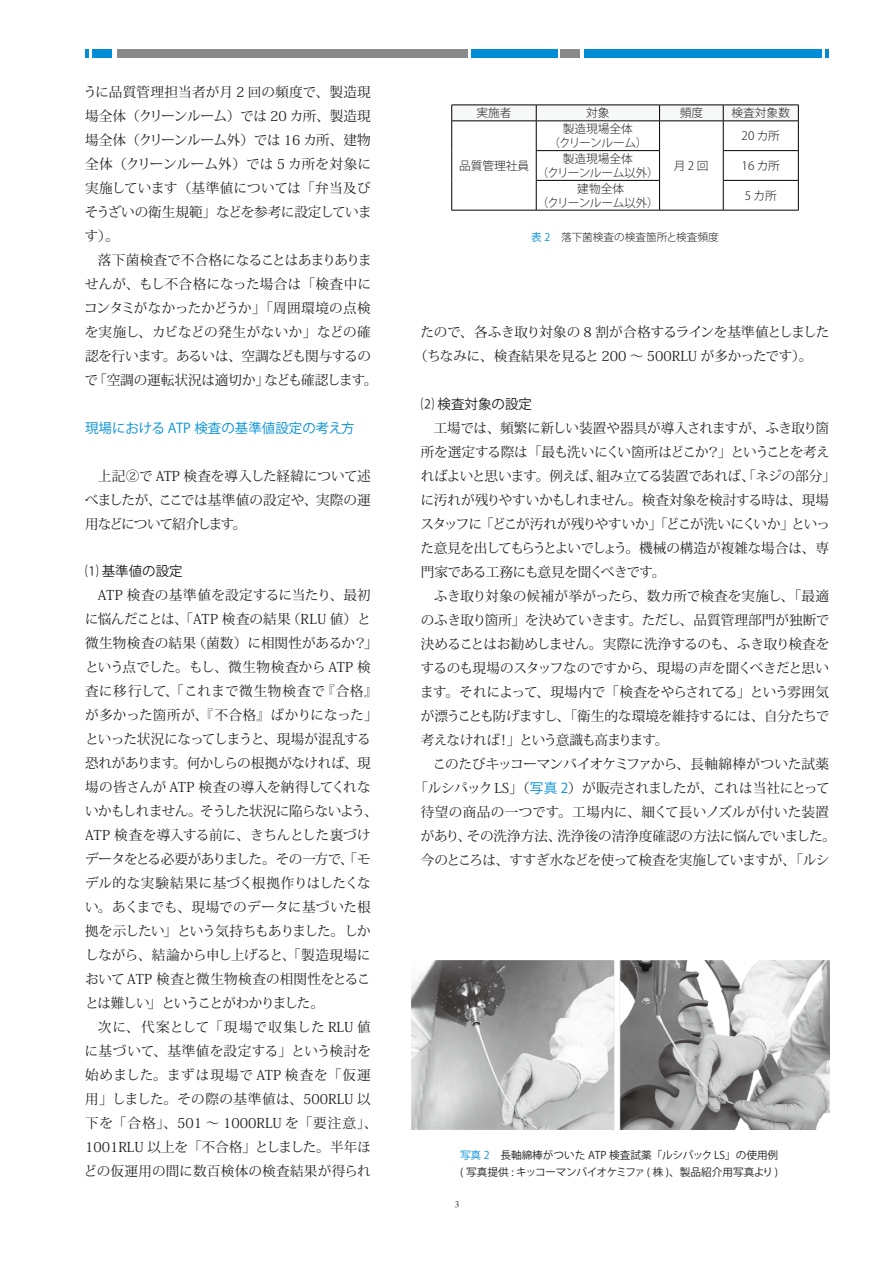
<style>
.page{position:relative;width:893px;height:1263px;background:#fff}
.page>*{position:absolute;margin:0;border:0;box-sizing:border-box;transform-origin:0 0}
.t1{font:13.65px/24px "Koz Min Pro";letter-spacing:-.015em;color:#1f1e1d;text-align:justify}
.t2{font:13.65px/24px "Koz Min Pro";letter-spacing:-.04em;color:#1f1e1d}
.t3{font:13.65px/24px "Koz Min Pro";letter-spacing:.01em;color:#1f1e1d;text-align:center}
.t4{font:13.65px "Koz Min Pro";letter-spacing:-.05em;color:#1f1e1d}
.t5{font:13.65px "Koz Min Pro";letter-spacing:.025em;color:#1f1e1d}
.t6{font:13.5px "Koz Go Pro";color:#0090d8}
.t7{font:13.5px "Koz Go Pro";color:#1f1e1d}
.t8{font:300 11.7px/13.8px "Koz Go Pro";color:#1f1e1d;text-align:center}
.t9{font:300 11.7px/13.8px "Koz Go Pro";letter-spacing:-.02em;color:#1f1e1d;text-align:center}
.t10{font:300 11.7px/13.8px "Koz Go Pro";letter-spacing:-.03em;color:#1f1e1d;text-align:center}
.t11{font:10.65px/17px "Koz Go Pro";color:#1f1e1d}
.t12{font:300 10.65px "Koz Go Pro";color:#1f1e1d}
.t13{font:9.6px "Arno Pro";color:#3e3a39}
.s1{font-weight:400;color:#0090d8}
.s2{font-family:"Koz Go Pro";color:#0090d8}
.s3{color:#0090d8}
</style>
<div class="page">
<div style="left:117px;top:49px;width:351px;height:8px;background:#898989"></div>
<div style="left:561px;top:49px;width:19px;height:8px;background:#898989"></div>
<div style="left:472px;top:49px;width:86px;height:8px;background:#008cd6"></div>
<div style="left:93px;top:49px;width:19px;height:8px;background:#008cd6"></div>
<div style="left:584px;top:49px;width:237px;height:8px;background:#008cd6"></div>
<svg style="left:85px;top:49px;width:4px;height:8px"></svg>
<svg style="left:825px;top:49px;width:4px;height:8px"></svg>
<img style="left:412px;top:960px;width:417px;height:169px">
<svg style="left:451px;top:105px;width:348px;height:105px"></svg>
<hr style="left:451px;top:210px;width:85px;height:1px;background:#000">
<hr style="left:536px;top:210px;width:124px;height:1px;background:#000">
<hr style="left:660px;top:210px;width:63px;height:1px;background:#000">
<hr style="left:723px;top:210px;width:76px;height:1px;background:#000">
<p class="t1" style="left:84px;top:80px;width:290px">うに品質管理担当者が月 2 回の頻度で、製造現場全体（クリーンルーム）では 20 カ所、製造現場全体（クリーンルーム外）では 16 カ所、建物全体（クリーンルーム外）では 5 カ所を対象に実施しています（基準値については「弁当及びそうざいの衛生規範」などを参考に設定しています）。</p>
<p class="t1" style="left:84px;top:247px;width:295px;text-align:center">落下菌検査で不合格になることはあまりありま<br>せんが、もし不合格になった場合は「検査中にコンタミがなかったかどうか」「周囲環境の点検を実施し、カビなどの発生がないか」などの確認を行います。あるいは、空調なども関与するので「空調の運転状況は適切か」なども確認します。</p>
<p class="t6" style="left:85px;top:419px;width:271px">現場における ATP 検査の基準値設定の考え方</p>
<p class="t1" style="left:85px;top:463px;width:287px;text-indent:13px">上記②で ATP 検査を導入した経緯について述べましたが、ここでは基準値の設定や、実際の運用などについて紹介します。</p>
<p class="t7" style="left:85px;top:563px;width:99px">⑴ 基準値の設定</p>
<p class="t1" style="left:85px;top:583px;width:294px;text-align:left;text-indent:13px">ATP 検査の基準値を設定するに当たり、最初に悩んだことは、「ATP 検査の結果（RLU 値）と微生物検査の結果（菌数）に相関性があるか？」という点でした。もし、微生物検査から ATP 検査に移行して、「これまで微生物検査で『合格』が多かった箇所が、『不合格』ばかりになった」といった状況になってしまうと、現場が混乱する恐れがあります。何かしらの根拠がなければ、現場の皆さんが ATP 検査の導入を納得してくれないかもしれません。そうした状況に陥らないよう、<br>ATP 検査を導入する前に、きちんとした裏づけデータをとる必要がありました。その一方で、「モデル的な実験結果に基づく根拠作りはしたくない。あくまでも、現場でのデータに基づいた根拠を示したい」という気持ちもありました。しかしながら、結論から申し上げると、「製造現場において ATP 検査と微生物検査の相関性をとることは難しい」ということがわかりました。</p>
<p class="t3" style="left:84px;top:1014px;width:295px">次に、代案として「現場で収集した RLU 値<br>に基づいて、基準値を設定する」という検討を始めました。まずは現場で ATP 検査を「仮運用」しました。その際の基準値は、500RLU 以下を「合格」、501 〜 1000RLU を「要注意」、<br>1001RLU 以上を「不合格」としました。半年ほどの仮運用の間に数百検体の検査結果が得られ</p>
<p class="t8" style="left:476px;top:106px;width:37px">実施者</p>
<p class="t8" style="left:586px;top:106px;width:25px">対象</p>
<p class="t8" style="left:680px;top:106px;width:25px">頻度</p>
<p class="t8" style="left:732px;top:106px;width:60px">検査対象数</p>
<p class="t8" style="left:548px;top:122px;width:101px">製造現場全体<br>（クリーンルーム）</p>
<p class="t8" style="left:742px;top:129px;width:40px">20 カ所</p>
<p class="t9" style="left:537px;top:152px;width:124px">製造現場全体<br>（クリーンルーム以外）</p>
<p class="t8" style="left:742px;top:159px;width:40px">16 カ所</p>
<p class="t10" style="left:537px;top:182px;width:124px">建物全体<br>（クリーンルーム以外）</p>
<p class="t8" style="left:745px;top:189px;width:33px">5 カ所</p>
<p class="t12" style="left:531px;top:230px;width:189px"><span class="s1">表 2</span> 落下菌検査の検査箇所と検査頻度</p>
<p class="t8" style="left:459px;top:159px;width:71px">品質管理社員</p>
<p class="t8" style="left:674px;top:159px;width:36px">月 2 回</p>
<p class="t1" style="left:414px;top:320px;width:417px;text-indent:6px">たので、各ふき取り対象の 8 割が合格するラインを基準値としました（ちなみに、検査結果を見ると 200 〜 500RLU が多かったです）。</p>
<p class="t7" style="left:421px;top:395px;width:113px">⑵ 検査対象の設定</p>
<p class="t2" style="left:420px;top:416px;width:417px;text-indent:13px">工場では、頻繁に新しい装置や器具が導入されますが、ふき取り箇所を選定する際は「最も洗いにくい箇所はどこか？」ということを考えればよいと思います。例えば、組み立てる装置であれば、「ネジの部分」に汚れが残りやすいかもしれません。検査対象を検討する時は、現場スタッフに「どこが汚れが残りやすいか」「どこが洗いにくいか」といった意見を出してもらうとよいでしょう。機械の構造が複雑な場合は、専門家である工務にも意見を聞くべきです。</p>
<p class="t1" style="left:420px;top:583px;width:411px;text-indent:14px">ふき取り対象の候補が挙がったら、数カ所で検査を実施し、「最適のふき取り箇所」を決めていきます。ただし、品質管理部門が独断で決めることはお勧めしません。実際に洗浄するのも、ふき取り検査をするのも現場のスタッフなのですから、現場の声を聞くべきだと思います。それによって、現場内で「検査をやらされてる」という雰囲気が漂うことも防げますし、「衛生的な環境を維持するには、自分たちで考えなければ！」という意識も高まります。</p>
<p class="t1" style="left:433px;top:751px;width:398px">このたびキッコーマンバイオケミファから、長軸綿棒がついた試薬</p>
<p class="t2" style="left:414px;top:775px;width:417px">「ルシパック LS」（<span class="s2">写真 2</span>）が販売されましたが、これは当社にとって</p>
<p class="t5" style="left:421px;top:802px;width:410px">待望の商品の一つです。工場内に、細くて長いノズルが付いた装置</p>
<p class="t1" style="left:421px;top:823px;width:416px">があり、その洗浄方法、洗浄後の清浄度確認の方法に悩んでいました。</p>
<p class="t4" style="left:421px;top:850px;width:410px">今のところは、すすぎ水などを使って検査を実施していますが、「ルシ</p>
<p class="t11" style="left:460px;top:1147px;width:320px"><span class="s3">写真 2</span>　長軸綿棒がついた ATP 検査試薬「ルシパック LS」の使用例( 写真提供 : キッコーマンバイオケミファ ( 株 )、製品紹介用写真より )</p>
<p class="t13" style="left:455px;top:1198px;width:6px">3</p>
</div>
